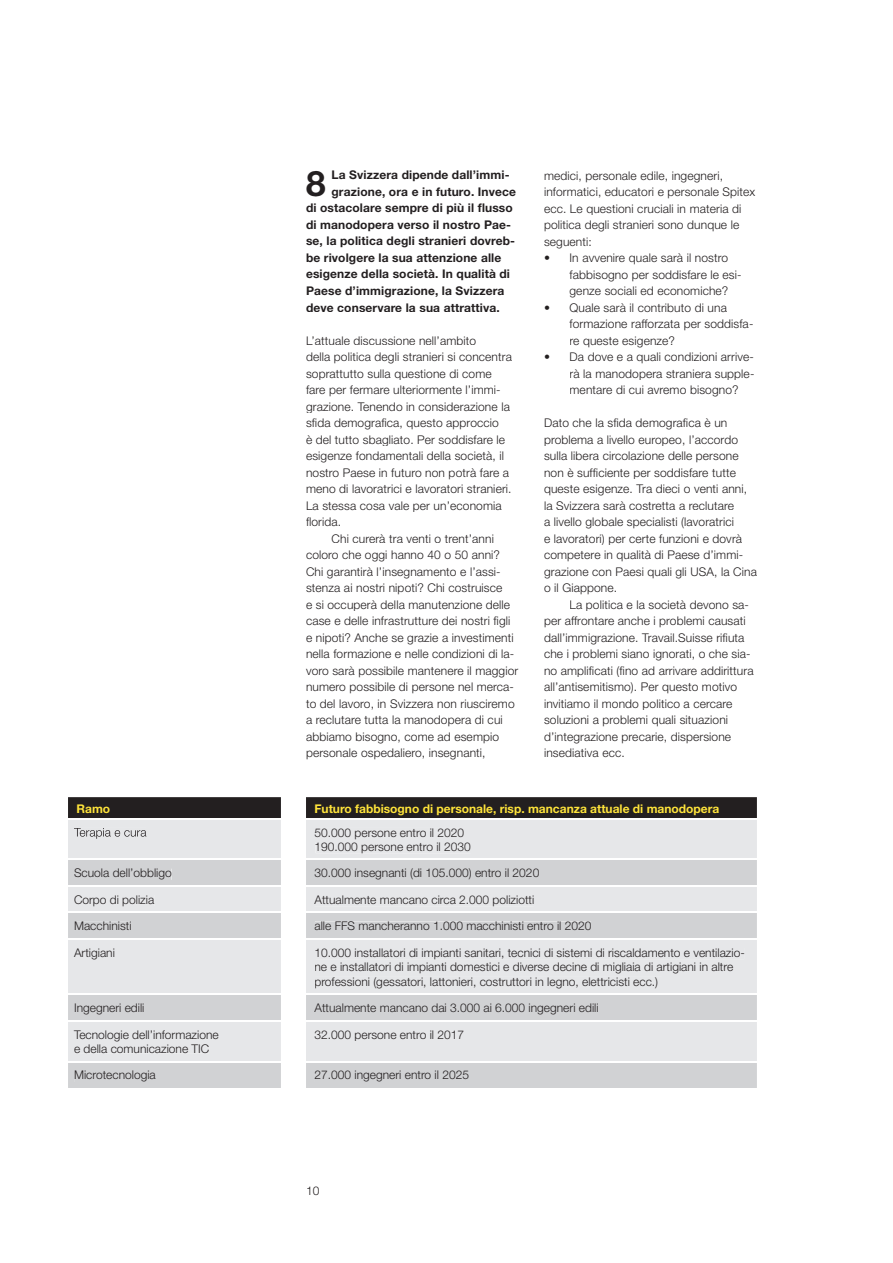
<style>
.page{position:relative;width:893px;height:1263px;background:#fff}
.page>*{position:absolute;margin:0;border:0;box-sizing:border-box;transform-origin:0 0}
.t1{font:700 35.1px "Helvetica Neue";color:#231f20}
.t2{font:300 12px/16.5px "Helvetica Neue";letter-spacing:.01em;color:#231f20}
.t3{font:700 12px "Helvetica Neue";letter-spacing:.01em;color:#231f20}
.t4{font:700 12px "Helvetica Neue";color:#ffe43b}
</style>
<div class="page">
<svg style="left:68px;top:797px;width:689px;height:21px;background:#2c2829"></svg>
<svg style="left:68px;top:820px;width:689px;height:241px;background:#e8e9eb"></svg>
<div style="left:306px;top:860px;width:451px;height:25px;background:#d1d2d4"></div>
<div style="left:68px;top:860px;width:213px;height:25px;background:#d1d2d4"></div>
<div style="left:306px;top:913px;width:451px;height:25px;background:#d1d2d4"></div>
<div style="left:68px;top:913px;width:213px;height:25px;background:#d1d2d4"></div>
<div style="left:306px;top:995px;width:451px;height:25px;background:#d1d2d4"></div>
<div style="left:68px;top:995px;width:213px;height:25px;background:#d1d2d4"></div>
<div style="left:306px;top:1063px;width:451px;height:25px;background:#d1d2d4"></div>
<div style="left:68px;top:1063px;width:213px;height:25px;background:#d1d2d4"></div>
<hr style="left:68px;top:859px;width:213px;height:1px;background:#fff">
<hr style="left:306px;top:859px;width:451px;height:1px;background:#fff">
<hr style="left:68px;top:885px;width:213px;height:2px;background:#fff">
<hr style="left:306px;top:885px;width:451px;height:2px;background:#fff">
<hr style="left:68px;top:912px;width:213px;height:1px;background:#fff">
<hr style="left:306px;top:912px;width:451px;height:1px;background:#fff">
<hr style="left:68px;top:938px;width:213px;height:1px;background:#fff">
<hr style="left:306px;top:938px;width:451px;height:1px;background:#fff">
<hr style="left:68px;top:993px;width:213px;height:2px;background:#fff">
<hr style="left:306px;top:993px;width:451px;height:2px;background:#fff">
<hr style="left:68px;top:1020px;width:213px;height:1px;background:#fff">
<hr style="left:306px;top:1020px;width:451px;height:1px;background:#fff">
<svg style="left:74px;top:828px;width:72px;height:11px"></svg>
<div style="left:315px;top:828px;width:149px;height:11px;background:#e6e7e9"></div>
<div style="left:316px;top:842px;width:154px;height:11px;background:#e6e7e9"></div>
<div style="left:74px;top:869px;width:97px;height:11px;background:#d1d2d4"></div>
<div style="left:315px;top:869px;width:224px;height:11px;background:#d1d2d4"></div>
<div style="left:74px;top:895px;width:80px;height:11px;background:#e6e7e9"></div>
<div style="left:314px;top:895px;width:220px;height:11px;background:#e6e7e9"></div>
<div style="left:75px;top:922px;width:56px;height:8px;background:#d1d2d4"></div>
<div style="left:315px;top:921px;width:276px;height:9px;background:#d1d2d4"></div>
<div style="left:74px;top:948px;width:40px;height:11px;background:#e6e7e9"></div>
<div style="left:316px;top:948px;width:428px;height:11px;background:#e6e7e9"></div>
<div style="left:315px;top:963px;width:418px;height:11px;background:#e6e7e9"></div>
<div style="left:315px;top:977px;width:346px;height:11px;background:#e6e7e9"></div>
<div style="left:75px;top:1003px;width:69px;height:11px;background:#d1d2d4"></div>
<div style="left:314px;top:1003px;width:284px;height:11px;background:#d1d2d4"></div>
<div style="left:74px;top:1030px;width:144px;height:11px;background:#e6e7e9"></div>
<div style="left:74px;top:1044px;width:135px;height:9px;background:#e6e7e9"></div>
<div style="left:315px;top:1030px;width:148px;height:11px;background:#e6e7e9"></div>
<div style="left:75px;top:1071px;width:81px;height:11px;background:#d1d2d4"></div>
<div style="left:315px;top:1071px;width:153px;height:11px;background:#d1d2d4"></div>
<h1 class="t1" style="left:306px;top:162px;width:21px">8</h1>
<p class="t3" style="left:332px;top:168px;width:180px">La Svizzera dipende dall’immi-</p>
<p class="t3" style="left:332px;top:184px;width:186px">grazione, ora e in futuro. Invece</p>
<p class="t3" style="left:306px;top:201px;width:208px">di ostacolare sempre di più il flusso</p>
<p class="t3" style="left:306px;top:217px;width:207px">di manodopera verso il nostro Pae-</p>
<p class="t3" style="left:306px;top:234px;width:211px">se, la politica degli stranieri dovreb-</p>
<p class="t3" style="left:306px;top:250px;width:197px">be rivolgere la sua attenzione alle</p>
<p class="t3" style="left:306px;top:267px;width:206px">esigenze della società. In qualità di</p>
<p class="t3" style="left:306px;top:283px;width:200px">Paese d’immigrazione, la Svizzera</p>
<p class="t3" style="left:306px;top:300px;width:195px">deve conservare la sua attrattiva.</p>
<p class="t2" style="left:306px;top:332px;width:172px">L’attuale discussione nell’ambito</p>
<p class="t2" style="left:306px;top:348px;width:207px">della politica degli stranieri si concentra</p>
<p class="t2" style="left:306px;top:365px;width:187px">soprattutto sulla questione di come</p>
<p class="t2" style="left:306px;top:381px;width:196px">fare per fermare ulteriormente l’immi-</p>
<p class="t2" style="left:306px;top:398px;width:205px">grazione. Tenendo in considerazione la</p>
<p class="t2" style="left:306px;top:414px;width:194px">sfida demografica, questo approccio</p>
<p class="t2" style="left:306px;top:431px;width:201px">è del tutto sbagliato. Per soddisfare le</p>
<p class="t2" style="left:306px;top:447px;width:199px">esigenze fondamentali della società, il</p>
<p class="t2" style="left:306px;top:464px;width:205px">nostro Paese in futuro non potrà fare a</p>
<p class="t2" style="left:306px;top:480px;width:207px">meno di lavoratrici e lavoratori stranieri.</p>
<p class="t2" style="left:306px;top:497px;width:197px">La stessa cosa vale per un’economia</p>
<p class="t2" style="left:306px;top:513px;width:37px">florida.</p>
<p class="t2" style="left:332px;top:530px;width:164px">Chi curerà tra venti o trent’anni</p>
<p class="t2" style="left:306px;top:546px;width:195px">coloro che oggi hanno 40 o 50 anni?</p>
<p class="t2" style="left:306px;top:563px;width:196px">Chi garantirà l’insegnamento e l’assi-</p>
<p class="t2" style="left:306px;top:579px;width:198px">stenza ai nostri nipoti? Chi costruisce</p>
<p class="t2" style="left:306px;top:596px;width:206px">e si occuperà della manutenzione delle</p>
<p class="t2" style="left:306px;top:612px;width:206px">case e delle infrastrutture dei nostri figli</p>
<p class="t2" style="left:306px;top:629px;width:209px">e nipoti? Anche se grazie a investimenti</p>
<p class="t2" style="left:306px;top:645px;width:210px">nella formazione e nelle condizioni di la-</p>
<p class="t2" style="left:306px;top:662px;width:214px">voro sarà possibile mantenere il maggior</p>
<p class="t2" style="left:306px;top:678px;width:210px">numero possibile di persone nel merca-</p>
<p class="t2" style="left:306px;top:695px;width:210px">to del lavoro, in Svizzera non riusciremo</p>
<p class="t2" style="left:306px;top:711px;width:198px">a reclutare tutta la manodopera di cui</p>
<p class="t2" style="left:306px;top:728px;width:195px">abbiamo bisogno, come ad esempio</p>
<p class="t2" style="left:306px;top:744px;width:181px">personale ospedaliero, insegnanti,</p>
<p class="t2" style="left:544px;top:167px;width:213px">medici, personale edile, ingegneri, informatici, educatori e personale Spitex ecc. Le questioni cruciali in materia di politica degli stranieri sono dunque le seguenti:</p>
<p class="t2" style="left:569px;top:249px;width:174px;text-indent:-26px">• In avvenire quale sarà il nostro fabbisogno per soddisfare le esi&shy;genze sociali ed economiche?</p>
<p class="t2" style="left:569px;top:299px;width:185px;text-indent:-26px">• Quale sarà il contributo di una formazione rafforzata per soddisfa&shy;re queste esigenze?</p>
<p class="t2" style="left:569px;top:348px;width:186px;text-align:justify;text-indent:-26px">• Da dove e a quali condizioni arrive&shy;rà la manodopera straniera supple&shy;mentare di cui avremo bisogno?</p>
<p class="t2" style="left:544px;top:414px;width:214px">Dato che la sfida demografica è un problema a livello europeo, l’accordo sulla libera circolazione delle persone non è sufficiente per soddisfare tutte queste esigenze. Tra dieci o venti anni, la Svizzera sarà costretta a reclutare<br>a livello globale specialisti (lavoratrici<br>e lavoratori) per certe funzioni e dovrà competere in qualità di Paese d’immi&shy;grazione con Paesi quali gli USA, la Cina o il Giappone.</p>
<p class="t2" style="left:544px;top:596px;width:211px;text-indent:26px">La politica e la società devono sa&shy;per affrontare anche i problemi causati dall’immigrazione. Travail.Suisse rifiuta che i problemi siano ignorati, o che sia&shy;no amplificati (fino ad arrivare addirittura all’antisemitismo). Per questo motivo invitiamo il mondo politico a cercare soluzioni a problemi quali situazioni d’integrazione precarie, dispersione insediativa ecc.</p>
<p class="t4" style="left:77px;top:801px;width:35px">Ramo</p>
<p class="t4" style="left:315px;top:801px;width:406px">Futuro fabbisogno di personale, risp. mancanza attuale di manodopera</p>
<p class="t2" style="left:315px;top:825px;width:158px;line-height:14.4px">50.000 persone entro il 2020<br>190.000 persone entro il 2030</p>
<p class="t2" style="left:74px;top:864px;width:99px">Scuola dell’obbligo</p>
<p class="t2" style="left:315px;top:864px;width:226px">30.000 insegnanti (di 105.000) entro il 2020</p>
<p class="t2" style="left:74px;top:891px;width:82px">Corpo di polizia</p>
<p class="t2" style="left:315px;top:891px;width:221px">Attualmente mancano circa 2.000 poliziotti</p>
<p class="t2" style="left:74px;top:917px;width:59px">Macchinisti</p>
<p class="t2" style="left:315px;top:917px;width:278px">alle FFS mancheranno 1.000 macchinisti entro il 2020</p>
<p class="t2" style="left:74px;top:944px;width:42px">Artigiani</p>
<p class="t2" style="left:315px;top:945px;width:432px;line-height:14.4px">10.000 installatori di impianti sanitari, tecnici di sistemi di riscaldamento e ventilazio&shy;ne e installatori di impianti domestici e diverse decine di migliaia di artigiani in altre professioni (gessatori, lattonieri, costruttori in legno, elettricisti ecc.)</p>
<p class="t2" style="left:74px;top:999px;width:72px">Ingegneri edili</p>
<p class="t2" style="left:315px;top:999px;width:286px">Attualmente mancano dai 3.000 ai 6.000 ingegneri edili</p>
<p class="t2" style="left:74px;top:1027px;width:146px;line-height:14.4px">Tecnologie dell’informazione e della comunicazione TIC</p>
<p class="t2" style="left:315px;top:1026px;width:151px">32.000 persone entro il 2017</p>
<p class="t2" style="left:74px;top:1067px;width:83px">Microtecnologia</p>
<p class="t2" style="left:315px;top:1067px;width:156px">27.000 ingegneri entro il 2025</p>
<p class="t2" style="left:306px;top:1182px;width:15px">10</p>
</div>
